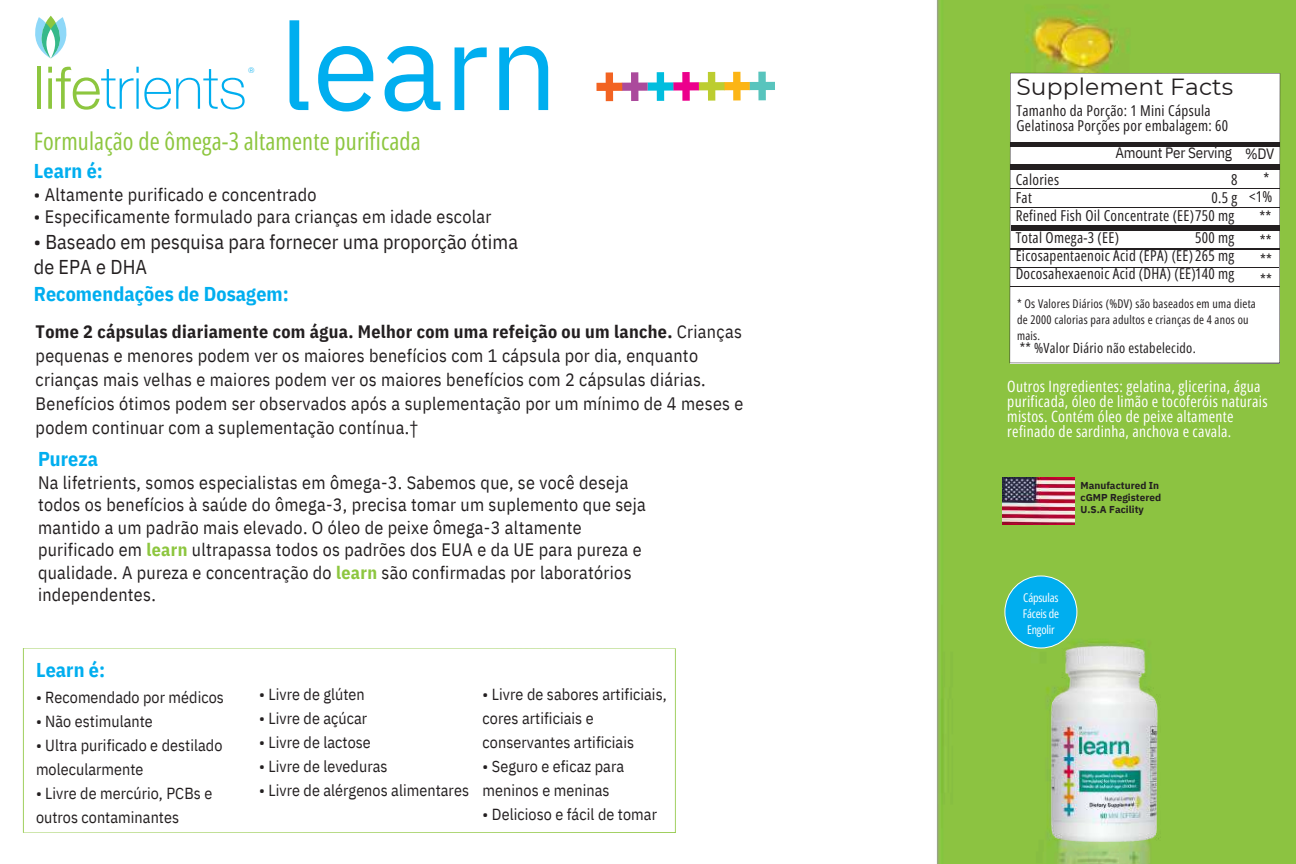
<style>
.page{position:relative;width:1296px;height:864px;background:#fff}
.page>*{position:absolute;margin:0;border:0;box-sizing:border-box;transform-origin:0 0}
.t1{font:121.2px "IBM Plex Sans";color:#00aeef}
.t2{font:24.4px "Open Sans Condensed";letter-spacing:.005em;color:#8dc63f}
.t3{font:23.4px "Montserrat";letter-spacing:.005em;color:#231f20}
.t4{font:20px/25.6px "IBM Plex Sans Cond";letter-spacing:.005em;color:#231f20}
.t5{font:700 20px "IBM Plex Sans Cond";letter-spacing:.005em;color:#00aeef}
.t6{font:18px/22.4px "IBM Plex Sans Cond";letter-spacing:.015em;color:#231f20}
.t7{font:16px/24px "IBM Plex Sans Cond";letter-spacing:.005em;color:#231f20}
.t8{font:15.6px/15px "Open Sans Condensed";letter-spacing:.02em;color:#fff}
.t9{font:15px/18px "Open Sans Condensed";letter-spacing:.02em;color:#231f20}
.t10{font:15px "IBM Plex Sans Cond";letter-spacing:-.015em;color:#231f20}
.t11{font:14px "Open Sans Condensed";letter-spacing:.02em;color:#221f20}
.t12{font:12px/16px "Open Sans Condensed";letter-spacing:.02em;color:#231f20}
.t13{font:12px/16px "Open Sans Condensed";letter-spacing:-.015em;color:#fff;text-align:center}
.t14{font:700 10px/12px "IBM Plex Sans";color:#231f20}
.t15{font:8px "Montserrat";color:#00aeef}
.s1{font-weight:700}
.s2{font-weight:700;color:#8dc63f}
</style>
<div class="page">
<img style="left:714px;top:0;width:582px;height:864px">
<hr style="left:37px;top:67px;width:4px;height:42px;background:#8dc63f">
<svg style="left:48px;top:67px;width:197px;height:43px"></svg>
<svg style="left:35px;top:17px;width:32px;height:42px"></svg>
<svg style="left:23px;top:648px;width:653px;height:185px"></svg>
<svg style="left:596px;top:72px;width:179px;height:29px"></svg>
<svg style="left:1004px;top:575px;width:73px;height:73px;background:#26b5cc"></svg>
<svg style="left:1010px;top:73px;width:270px;height:291px"></svg>
<div style="left:1010px;top:142px;width:270px;height:5px;background:#231f20"></div>
<hr style="left:1010px;top:165px;width:269px;height:4px;background:#231f20">
<hr style="left:1011px;top:188px;width:269px;height:1px;background:#231f20">
<hr style="left:1010px;top:207px;width:269px;height:1px;background:#231f20">
<hr style="left:1010px;top:249px;width:269px;height:1px;background:#231f20">
<hr style="left:1010px;top:267px;width:268px;height:1px;background:#231f20">
<hr style="left:1010px;top:286px;width:269px;height:1px;background:#231f20">
<hr style="left:1011px;top:226px;width:268px;height:4px;background:#231f20">
<img style="left:1002px;top:478px;width:72px;height:46px">
<img style="left:1048px;top:642px;width:112px;height:201px">
<p class="t15" style="left:248px;top:65px;width:8px">®</p>
<h1 class="t1" style="left:279px;top:-14px;width:280px">learn</h1>
<h2 class="t2" style="left:34px;top:124px;width:389px">Formulação de ômega-3 altamente purificada</h2>
<p class="t5" style="left:34px;top:158px;width:71px">Learn é:</p>
<p class="t6" style="left:34px;top:183px;width:284px">• Altamente purificado e concentrado</p>
<p class="t6" style="left:34px;top:205px;width:459px">• Especificamente formulado para crianças em idade escolar</p>
<p class="t4" style="left:34px;top:228px;width:486px">• Baseado em pesquisa para fornecer uma proporção ótima de EPA e DHA</p>
<p class="t5" style="left:34px;top:281px;width:257px">Recomendações de Dosagem:</p>
<p class="t6" style="left:36px;top:319px;width:709px;line-height:24px"><span class="s1">Tome 2 cápsulas diariamente com água. Melhor com uma refeição ou um lanche.</span> Crianças pequenas e menores podem ver os maiores benefícios com 1 cápsula por dia, enquanto crianças mais velhas e maiores podem ver os maiores benefícios com 2 cápsulas diárias.<br>Benefícios ótimos podem ser observados após a suplementação por um mínimo de 4 meses e podem continuar com a suplementação contínua.†</p>
<p class="t5" style="left:38px;top:446px;width:62px">Pureza</p>
<p class="t6" style="left:38px;top:471px;width:609px">Na lifetrients, somos especialistas em ômega-3. Sabemos que, se você deseja todos os benefícios à saúde do ômega-3, precisa tomar um suplemento que seja mantido a um padrão mais elevado. O óleo de peixe ômega-3 altamente purificado em <span class="s2">learn</span> ultrapassa todos os padrões dos EUA e da UE para pureza e qualidade. A pureza e concentração do <span class="s2">learn</span> são confirmadas por laboratórios independentes.</p>
<p class="t5" style="left:36px;top:657px;width:71px">Learn é:</p>
<p class="t7" style="left:36px;top:685px;width:189px">• Recomendado por médicos</p>
<p class="t7" style="left:36px;top:709px;width:118px">• Não estimulante</p>
<p class="t7" style="left:36px;top:733px;width:188px">• Ultra purificado e destilado molecularmente</p>
<p class="t7" style="left:36px;top:781px;width:178px">• Livre de mercúrio, PCBs e outros contaminantes</p>
<p class="t7" style="left:259px;top:682px;width:107px">• Livre de glúten</p>
<p class="t7" style="left:259px;top:706px;width:109px">• Livre de açúcar</p>
<p class="t7" style="left:259px;top:730px;width:113px">• Livre de lactose</p>
<p class="t7" style="left:259px;top:754px;width:130px">• Livre de leveduras</p>
<p class="t7" style="left:259px;top:778px;width:211px">• Livre de alérgenos alimentares</p>
<p class="t7" style="left:483px;top:682px;width:186px">• Livre de sabores artificiais, cores artificiais e conservantes artificiais</p>
<p class="t7" style="left:483px;top:754px;width:143px">• Seguro e eficaz para meninos e meninas</p>
<p class="t7" style="left:483px;top:802px;width:176px">• Delicioso e fácil de tomar</p>
<p class="t3" style="left:1017px;top:73px;width:218px">Supplement Facts</p>
<p class="t9" style="left:1017px;top:103px;width:213px;line-height:15px">Tamanho da Porção: 1 Mini Cápsula<br>Gelatinosa Porções por embalagem: 60</p>
<p class="t9" style="left:1016px;top:170px;width:220px">Calories<br>Fat<br>Refined Fish Oil Concentrate (EE)750 mg</p>
<p class="t9" style="left:1016px;top:229px;width:220px">Total Omega-3 (EE)<br>Eicosapentaenoic Acid (EPA) (EE)265 mg<br>Docosahexaenoic Acid (DHA) (EE)140 mg</p>
<p class="t10" style="left:1115px;top:143px;width:161px">Amount Per Serving %DV</p>
<p class="t9" style="left:1249px;top:168px;width:25px;line-height:19.2px;text-align:right">* &lt;1% **</p>
<p class="t9" style="left:1260px;top:230px;width:14px;line-height:19.4px;text-align:justify">** ** **</p>
<p class="t9" style="left:1212px;top:170px;width:27px;text-align:right">8<br>0.5 g</p>
<p class="t9" style="left:1195px;top:229px;width:41px">500 mg</p>
<p class="t12" style="left:1017px;top:295px;width:240px">* Os Valores Diários (%DV) são baseados em uma dieta de 2000 calorias para adultos e crianças de 4 anos ou mais.</p>
<p class="t11" style="left:1020px;top:338px;width:177px">** %Valor Diário não estabelecido.</p>
<p class="t8" style="left:1007px;top:378px;width:262px">Outros Ingredientes: gelatina, glicerina, água purificada, óleo de limão e tocoferóis naturais mistos. Contém óleo de peixe altamente refinado de sardinha, anchova e cavala.</p>
<p class="t14" style="left:1081px;top:480px;width:82px">Manufactured In cGMP Registered<br>U.S.A Facility</p>
<p class="t13" style="left:1023px;top:589px;width:38px">Cápsulas<br>Fáceis de<br>Engolir</p>
</div>
